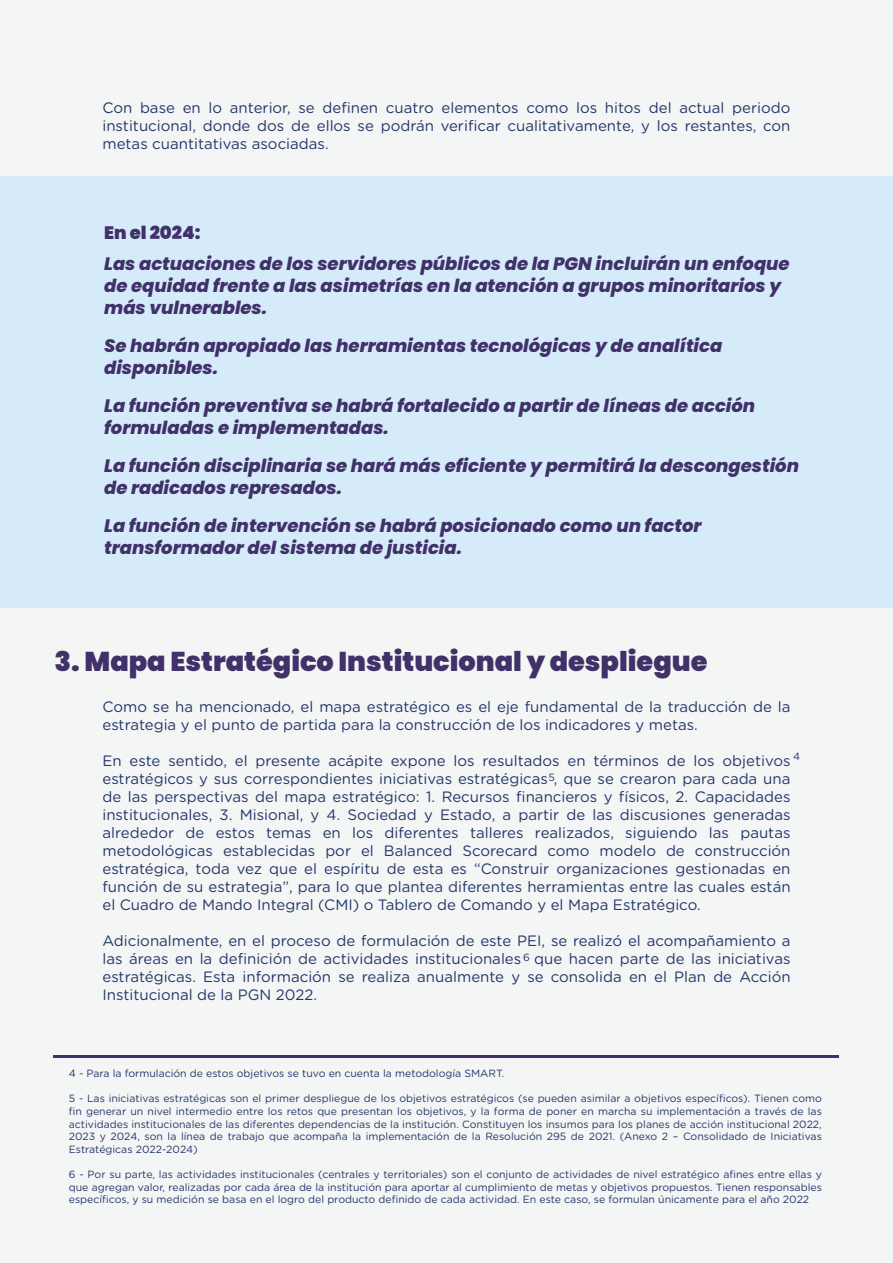
<style>
.page{position:relative;width:893px;height:1263px;background:#f4f5f5}
.page>*{position:absolute;margin:0;border:0;box-sizing:border-box;transform-origin:0 0}
.t1{font:900 27.15px "Poppins";color:#403168}
.t2{font:italic 800 18px/22px "Poppins";color:#403168}
.t3{font:900 18px "Poppins";color:#403168}
.t4{font:15px/18px "Gotham Rounded";color:#233769;text-align:justify}
.t5{font:10.5px/12.6px "Gotham Rounded";color:#233769;text-align:justify}
</style>
<div class="page">
<div style="left:0;top:176px;width:893px;height:432px;background:#d6ebfa"></div>
<hr style="left:53px;top:1055px;width:786px;height:2px;background:#403168">
<p class="t4" style="left:102px;top:98px;width:690px">Con base en lo anterior, se definen cuatro elementos como los hitos del actual periodo institucional, donde dos de ellos se podrán verificar cualitativamente, y los restantes, con metas cuantitativas asociadas.</p>
<p class="t3" style="left:104px;top:222px;width:98px">En el 2024:</p>
<p class="t2" style="left:104px;top:253px;width:687px">Las actuaciones de los servidores públicos de la PGN incluirán un enfoque de equidad frente a las asimetrías en la atención a grupos minoritarios y más vulnerables.</p>
<p class="t2" style="left:104px;top:335px;width:620px">Se habrán apropiado las herramientas tecnológicas y de analítica disponibles.</p>
<p class="t2" style="left:104px;top:395px;width:653px">La función preventiva se habrá fortalecido a partir de líneas de acción formuladas e implementadas.</p>
<p class="t2" style="left:104px;top:455px;width:696px">La función disciplinaria se hará más eficiente y permitirá la descongestión de radicados represados.</p>
<p class="t2" style="left:104px;top:515px;width:599px">La función de intervención se habrá posicionado como un factor transformador del sistema de justicia.</p>
<h1 class="t1" style="left:55px;top:646px;width:654px">3. Mapa Estratégico Institucional y despliegue</h1>
<p class="t4" style="left:102px;top:697px;width:690px">Como se ha mencionado, el mapa estratégico es el eje fundamental de la traducción de la estrategia y el punto de partida para la construcción de los indicadores y metas.</p>
<p class="t4" style="left:102px;top:751px;width:690px">En este sentido, el presente acápite expone los resultados en términos de los objetivos estratégicos y sus correspondientes iniciativas estratégicas , que se crearon para cada una de las perspectivas del mapa estratégico: 1. Recursos financieros y físicos, 2. Capacidades institucionales, 3. Misional, y 4. Sociedad y Estado, a partir de las discusiones generadas alrededor de estos temas en los diferentes talleres realizados, siguiendo las pautas metodológicas establecidas por el Balanced Scorecard como modelo de construcción estratégica, toda vez que el espíritu de esta es “Construir organizaciones gestionadas en función de su estrategia”, para lo que plantea diferentes herramientas entre las cuales están el Cuadro de Mando Integral (CMI) o Tablero de Comando y el Mapa Estratégico.</p>
<p class="t4" style="left:102px;top:931px;width:690px">Adicionalmente, en el proceso de formulación de este PEI, se realizó el acompañamiento a las áreas en la definición de actividades institucionales que hacen parte de las iniciativas estratégicas. Esta información se realiza anualmente y se consolida en el Plan de Acción Institucional de la PGN 2022.</p>
<p class="t5" style="left:793px;top:750px;width:9px">4</p>
<p class="t5" style="left:548px;top:770px;width:8px">5</p>
<p class="t5" style="left:523px;top:950px;width:8px">6</p>
<p class="t5" style="left:69px;top:1067px;width:437px">4 - Para la formulación de estos objetivos se tuvo en cuenta la metodología SMART.</p>
<p class="t5" style="left:69px;top:1092px;width:755px">5 - Las iniciativas estratégicas son el primer despliegue de los objetivos estratégicos (se pueden asimilar a objetivos específicos). Tienen como fin generar un nivel intermedio entre los retos que presentan los objetivos, y la forma de poner en marcha su implementación a través de las actividades institucionales de las diferentes dependencias de la institución. Constituyen los insumos para los planes de acción institucional 2022, 2023 y 2024, son la línea de trabajo que acompaña la implementación de la Resolución 295 de 2021. (Anexo 2 – Consolidado de Iniciativas Estratégicas 2022-2024)</p>
<p class="t5" style="left:69px;top:1167px;width:755px">6 - Por su parte, las actividades institucionales (centrales y territoriales) son el conjunto de actividades de nivel estratégico afines entre ellas y que agregan valor, realizadas por cada área de la institución para aportar al cumplimiento de metas y objetivos propuestos. Tienen responsables específicos, y su medición se basa en el logro del producto definido de cada actividad. En este caso, se formulan únicamente para el año 2022</p>
</div>
